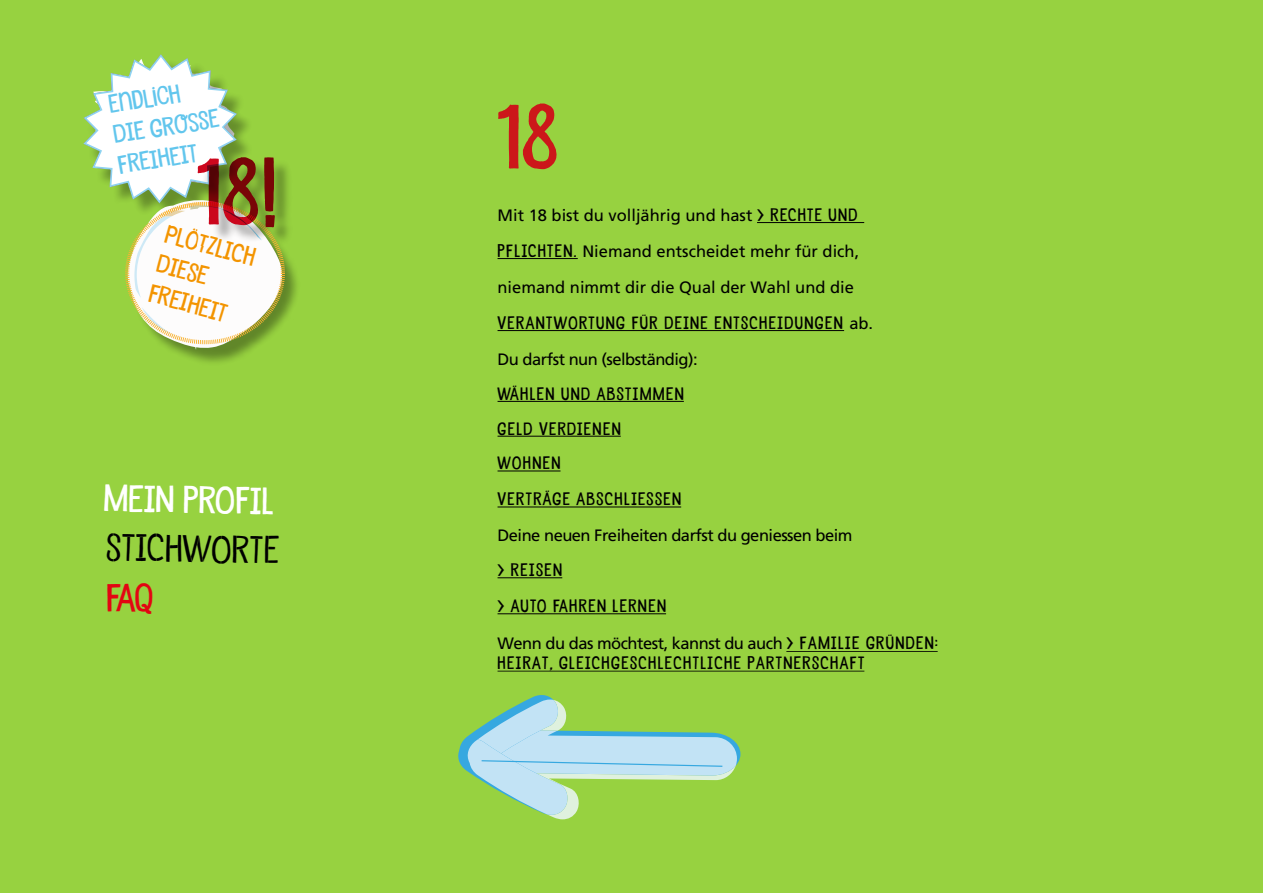
<style>
.page{position:relative;width:1263px;height:893px;background:#97d240}
.page>*{position:absolute;margin:0;border:0;box-sizing:border-box;transform-origin:0 0}
.t1{font:83.25px "Undersong Solid";color:#cc171a}
.t2{font:36px "Undersong Stencil";color:#000}
.t3{font:34.95px "Undersong Solid";color:#fff}
.t4{font:23.7px/30.8px "Undersong Solid";color:#62c6ed}
.t5{font:23.7px/30.8px "Undersong Solid";color:#f39400}
.t6{font:16.5px/36px "Frutiger";letter-spacing:-.03em;color:#000;text-align:justify}
.t7{font:16.5px/35.2px "Undersong Solid";letter-spacing:.08em;color:#000}
.s1{font-family:"Undersong Solid"}
.s2{font-family:"Frutiger"}
</style>
<div class="page">
<div style="left:130px;top:203px;width:171px;height:164px;background:#000;opacity:.36"></div>
<div style="left:200px;top:160px;width:93px;height:85px;background:#000;opacity:.31"></div>
<svg style="left:83px;top:54px;width:202px;height:296px"></svg>
<hr style="left:757px;top:222px;width:107px;height:1px;background:#000">
<hr style="left:497px;top:258px;width:81px;height:1px;background:#000">
<hr style="left:497px;top:330px;width:347px;height:1px;background:#000">
<hr style="left:497px;top:401px;width:187px;height:1px;background:#000">
<hr style="left:497px;top:436px;width:124px;height:1px;background:#000">
<hr style="left:497px;top:471px;width:63px;height:1px;background:#000">
<hr style="left:497px;top:507px;width:184px;height:1px;background:#000">
<hr style="left:497px;top:577px;width:65px;height:1px;background:#000">
<hr style="left:497px;top:613px;width:169px;height:1px;background:#000">
<svg style="left:458px;top:695px;width:282px;height:121px"></svg>
<hr style="left:786px;top:651px;width:152px;height:1px;background:#000">
<hr style="left:497px;top:670px;width:367px;height:2px;background:#000">
<h3 class="t4" style="left:106px;top:89px;width:109px;rotate:-9deg">ENDLICH<br>DIE GROSSE<br>FREIHEIT</h3>
<h3 class="t5" style="left:169px;top:218px;width:95px;rotate:15deg">PLÖTZLICH<br>DIESE<br>FREIHEIT</h3>
<h3 class="t3" style="left:104px;top:476px;width:172px;rotate:1deg">MEIN PROFIL</h3>
<h2 class="t2" style="left:107px;top:525px;width:175px;rotate:1deg">stichworte</h2>
<h1 class="t1" style="left:498px;top:85px;width:61px">18</h1>
<p class="t6" style="left:497px;top:197px;width:363px">Mit 18 bist du volljährig und hast <span class="s1">&gt; RECHTE UND PFLICHTEN.</span> Niemand entscheidet mehr für dich, niemand nimmt dir die Qual der Wahl und die</p>
<p class="t7" style="left:497px;top:305px;width:377px">VERANTWORTUNG FÜR DEINE ENTSCHEIDUNGEN <span class="s2">ab.</span></p>
<p class="t6" style="left:497px;top:341px;width:202px">Du darfst nun (selbständig):</p>
<p class="t7" style="left:497px;top:376px;width:188px">WÄHLEN UND ABSTIMMEN<br>GELD VERDIENEN<br>WOHNEN<br>VERTRÄGE ABSCHLIESSEN</p>
<p class="t6" style="left:497px;top:518px;width:357px">Deine neuen Freiheiten darfst du geniessen beim</p>
<p class="t7" style="left:497px;top:552px;width:170px;line-height:36px">&gt; REISEN<br>&gt; AUTO FAHREN LERNEN</p>
<p class="t6" style="left:497px;top:625px;width:442px">Wenn du das möchtest, kannst du auch <span class="s1">&gt; FAMILIE GRÜNDEN:</span></p>
<p class="t7" style="left:497px;top:645px;width:368px">HEIRAT, GLEICHGESCHLECHTLICHE PARTNERSCHAFT</p>
</div>
